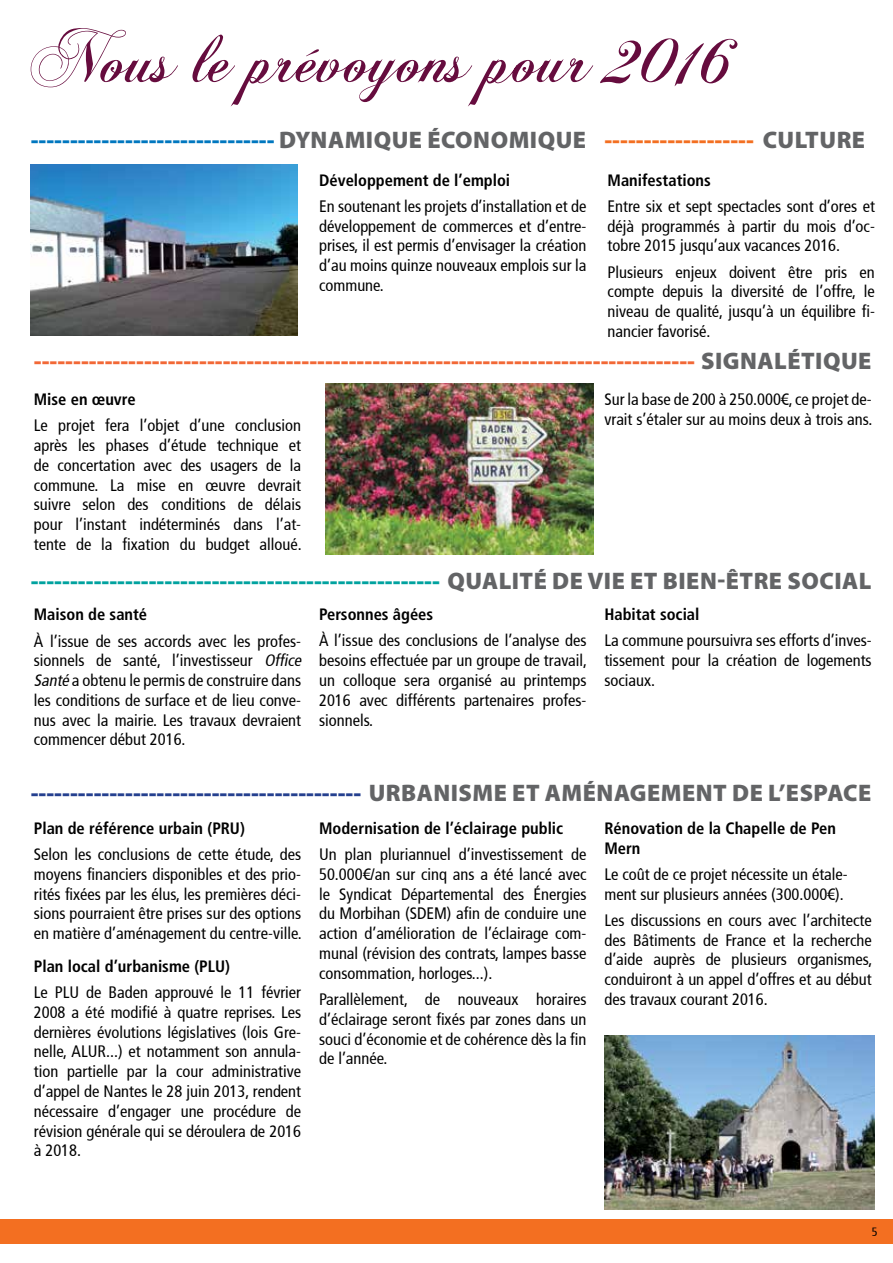
<style>
.page{position:relative;width:893px;height:1263px;background:#fff}
.page>*{position:absolute;margin:0;border:0;box-sizing:border-box;transform-origin:0 0}
.t1{font:900 24px "Myriad Pro";letter-spacing:.02em;color:#f26836}
.t2{font:900 24px "Myriad Pro";letter-spacing:.02em;color:#00a29f}
.t3{font:900 24px "Myriad Pro";letter-spacing:.02em;color:#25408f}
.t4{font:900 24px "Myriad Pro";letter-spacing:.02em;color:#0077bf}
.t5{font:900 24px "Myriad Pro";letter-spacing:.02em;color:#f36f21}
.t6{font:condensed 16.5px/19.8px "Frutiger";color:#000;text-align:justify}
.t7{font:700 condensed 16.5px/19.8px "Frutiger LT Std";color:#000}
.t8{font:condensed 12px "Frutiger";color:#000}
.s1{color:#636466}
.s2{font-style:italic}
</style>
<div class="page">
<div style="left:0;top:1219px;width:893px;height:25px;background:#f36f21"></div>
<svg style="left:31px;top:28px;width:562px;height:79px"></svg>
<svg style="left:600px;top:38px;width:137px;height:48px"></svg>
<img style="left:31px;top:164px;width:267px;height:171px">
<img style="left:326px;top:384px;width:267px;height:171px">
<img style="left:604px;top:1035px;width:270px;height:175px">
<h1 class="t4" style="left:31px;top:124px;width:557px">------------------------------- <span class="s1">DYNAMIQUE ÉCONOMIQUE</span></h1>
<p class="t7" style="left:319px;top:170px;width:193px">Développement de l’emploi</p>
<p class="t6" style="left:319px;top:196px;width:269px">En soutenant les projets d’installation et de développement de commerces et d’entre&shy;prises, il est permis d’envisager la création d’au moins quinze nouveaux emplois sur la commune.</p>
<h1 class="t5" style="left:604px;top:124px;width:262px">------------------- <span class="s1">CULTURE</span></h1>
<p class="t7" style="left:608px;top:170px;width:105px">Manifestations</p>
<p class="t6" style="left:608px;top:196px;width:269px">Entre six et sept spectacles sont d’ores et déjà programmés à partir du mois d’oc&shy;tobre 2015 jusqu’aux vacances 2016.</p>
<p class="t6" style="left:608px;top:262px;width:269px">Plusieurs enjeux doivent être pris en compte depuis la diversité de l’offre, le niveau de qualité, jusqu’à un équilibre fi&shy;nancier favorisé.</p>
<h1 class="t1" style="left:34px;top:345px;width:839px">------------------------------------------------------------------------------------ <span class="s1">SIGNALÉTIQUE</span></h1>
<p class="t7" style="left:34px;top:389px;width:103px">Mise en œuvre</p>
<p class="t6" style="left:34px;top:416px;width:269px">Le projet fera l’objet d’une conclusion après les phases d’étude technique et de concertation avec des usagers de la commune. La mise en œuvre devrait suivre selon des conditions de délais pour l’instant indéterminés dans l’at&shy;tente de la fixation du budget alloué.</p>
<p class="t6" style="left:604px;top:389px;width:269px">Sur la base de 200 à 250.000€, ce projet de&shy;vrait s’étaler sur au moins deux à trois ans.</p>
<h1 class="t2" style="left:31px;top:565px;width:842px">---------------------------------------------------- <span class="s1">QUALITÉ DE VIE ET BIEN-ÊTRE SOCIAL</span></h1>
<p class="t7" style="left:34px;top:605px;width:115px">Maison de santé</p>
<p class="t6" style="left:34px;top:631px;width:272px;text-align:left">À l’issue de ses accords avec les profes&shy;sionnels de santé, l’investisseur <span class="s2">Office Santé</span> a obtenu le permis de construire dans les conditions de surface et de lieu conve&shy;nus avec la mairie. Les travaux devraient commencer début 2016.</p>
<p class="t7" style="left:319px;top:605px;width:116px">Personnes âgées</p>
<p class="t6" style="left:319px;top:631px;width:269px">À l’issue des conclusions de l’analyse des besoins effectuée par un groupe de travail, un colloque sera organisé au printemps 2016 avec différents partenaires profes&shy;sionnels.</p>
<p class="t7" style="left:604px;top:605px;width:97px">Habitat social</p>
<p class="t6" style="left:604px;top:631px;width:269px">La commune poursuivra ses efforts d’inves&shy;tissement pour la création de logements sociaux.</p>
<h1 class="t3" style="left:31px;top:776px;width:842px">------------------------------------------ <span class="s1">URBANISME ET AMÉNAGEMENT DE L’ESPACE</span></h1>
<p class="t7" style="left:34px;top:818px;width:213px">Plan de référence urbain (PRU)</p>
<p class="t6" style="left:34px;top:844px;width:269px">Selon les conclusions de cette étude, des moyens financiers disponibles et des prio&shy;rités fixées par les élus, les premières déci&shy;sions pourraient être prises sur des options en matière d’aménagement du centre-ville.</p>
<p class="t7" style="left:34px;top:956px;width:198px">Plan local d’urbanisme (PLU)</p>
<p class="t6" style="left:34px;top:982px;width:269px">Le PLU de Baden approuvé le 11 février 2008 a été modifié à quatre reprises. Les dernières évolutions législatives (lois Gre&shy;nelle, ALUR...) et notamment son annula&shy;tion partielle par la cour administrative d’appel de Nantes le 28 juin 2013, rendent nécessaire d’engager une procédure de révision générale qui se déroulera de 2016 à 2018.</p>
<p class="t7" style="left:319px;top:818px;width:246px">Modernisation de l’éclairage public</p>
<p class="t6" style="left:319px;top:844px;width:269px">Un plan pluriannuel d’investissement de 50.000€/an sur cinq ans a été lancé avec le Syndicat Départemental des Énergies du Morbihan (SDEM) afin de conduire une action d’amélioration de l’éclairage com&shy;munal (révision des contrats, lampes basse consommation, horloges...).</p>
<p class="t6" style="left:319px;top:989px;width:269px">Parallèlement, de nouveaux horaires d’éclairage seront fixés par zones dans un souci d’économie et de cohérence dès la fin de l’année.</p>
<p class="t7" style="left:604px;top:818px;width:233px">Rénovation de la Chapelle de Pen<br>Mern</p>
<p class="t6" style="left:604px;top:864px;width:245px">Le coût de ce projet nécessite un étale&shy;ment sur plusieurs années (300.000€).</p>
<p class="t6" style="left:604px;top:910px;width:269px">Les discussions en cours avec l’architecte des Bâtiments de France et la recherche d’aide auprès de plusieurs organismes, conduiront à un appel d’offres et au début des travaux courant 2016.</p>
<p class="t8" style="left:872px;top:1225px;width:7px">5</p>
</div>
